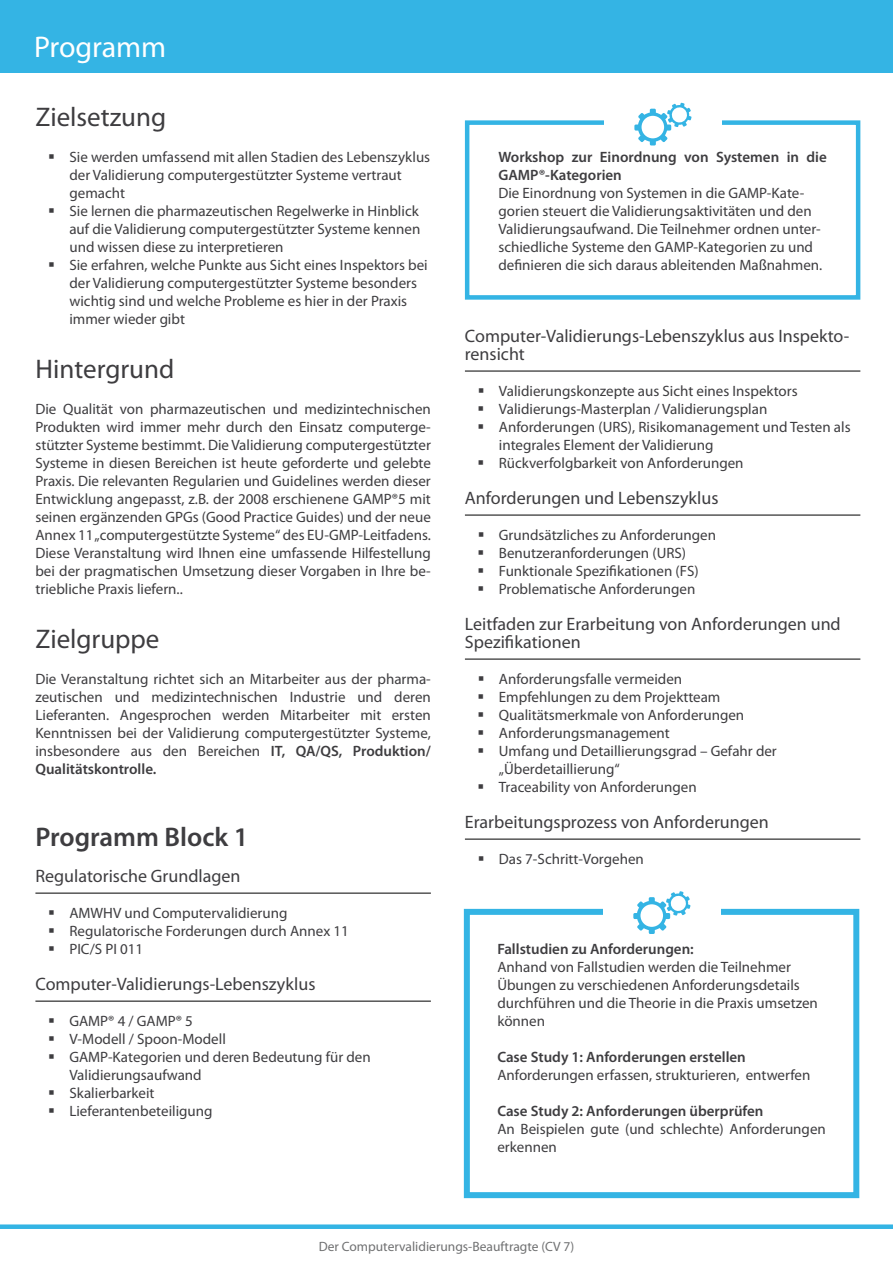
<style>
.page{position:relative;width:893px;height:1263px;background:#fff}
.page>*{position:absolute;margin:0;border:0;box-sizing:border-box;transform-origin:0 0}
.t1{font:30px "Myriad Pro";letter-spacing:-.005em;color:#fff}
.t2{font:27px "Myriad Pro";color:#3e3d40}
.t3{font:600 27px "Myriad Pro";color:#3e3d40}
.t4{font:18px/18px "Myriad Pro";color:#3e3d40}
.t5{font:15px/18px "Myriad Pro";color:#3e3d40}
.t6{font:600 15px/18px "Myriad Pro";color:#3e3d40}
.t7{font:13.5px "Myriad Pro";color:#707172}
.s1{font-weight:600}
</style>
<div class="page">
<div style="left:0;top:0;width:893px;height:72px;background:#34b4e4"></div>
<div style="left:0;top:1224px;width:893px;height:5px;background:#34b4e4"></div>
<hr style="left:35px;top:893px;width:396px;height:1px;background:#000">
<hr style="left:35px;top:1001px;width:396px;height:1px;background:#000">
<hr style="left:465px;top:371px;width:395px;height:1px;background:#000">
<hr style="left:465px;top:515px;width:395px;height:1px;background:#000">
<hr style="left:465px;top:659px;width:395px;height:1px;background:#000">
<hr style="left:465px;top:839px;width:395px;height:1px;background:#000">
<div style="left:465px;top:120px;width:395px;height:180px;border:4px solid #34b4e4"></div>
<div style="left:604px;top:113px;width:118px;height:30px;background:#fff"></div>
<svg style="left:634px;top:103px;width:58px;height:42px"></svg>
<div style="left:464px;top:909px;width:395px;height:289px;border:6px solid #34b4e4"></div>
<div style="left:603px;top:901px;width:117px;height:31px;background:#fff"></div>
<svg style="left:633px;top:891px;width:58px;height:43px"></svg>
<h1 class="t1" style="left:34px;top:30px;width:134px">Programm</h1>
<h2 class="t2" style="left:35px;top:102px;width:132px">Zielsetzung</h2>
<p class="t5" style="left:69px;top:148px;width:362px">Sie werden umfassend mit allen Stadien des Lebenszyklus der Validierung computergestützter Systeme vertraut gemacht<br>Sie lernen die pharmazeutischen Regelwerke in Hinblick auf die Validierung computergestützter Systeme kennen und wissen diese zu interpretieren<br>Sie erfahren, welche Punkte aus Sicht eines Inspektors bei der Validierung computergestützter Systeme besonders wichtig sind und welche Probleme es hier in der Praxis immer wieder gibt</p>
<h2 class="t2" style="left:35px;top:354px;width:140px">Hintergrund</h2>
<p class="t5" style="left:35px;top:400px;width:397px;text-align:justify">Die Qualität von pharmazeutischen und medizintechnischen Produkten wird immer mehr durch den Einsatz computerge&shy;stützter Systeme bestimmt. Die Validierung computergestützter Systeme in diesen Bereichen ist heute geforderte und gelebte Praxis. Die relevanten Regularien und Guidelines werden dieser Entwicklung angepasst, z.B. der 2008 erschienene GAMP®5 mit seinen ergänzenden GPGs (Good Practice Guides) und der neue Annex 11 „computergestützte Systeme“ des EU-GMP-Leitfadens.<br>Diese Veranstaltung wird Ihnen eine umfassende Hilfestellung bei der pragmatischen Umsetzung dieser Vorgaben in Ihre be&shy;triebliche Praxis liefern..</p>
<h2 class="t2" style="left:35px;top:624px;width:126px">Zielgruppe</h2>
<p class="t5" style="left:35px;top:670px;width:397px;text-align:justify">Die Veranstaltung richtet sich an Mitarbeiter aus der pharma&shy;zeutischen und medizintechnischen Industrie und deren Lieferanten. Angesprochen werden Mitarbeiter mit ersten Kenntnissen bei der Validierung computergestützter Systeme, insbesondere aus den Bereichen <span class="s1">IT, QA/QS, Produktion/ Qualitätskontrolle.</span></p>
<h2 class="t3" style="left:35px;top:820px;width:214px">Programm Block 1</h2>
<p class="t4" style="left:35px;top:867px;width:207px">Regulatorische Grundlagen</p>
<p class="t5" style="left:69px;top:904px;width:281px">AMWHV und Computervalidierung<br>Regulatorische Forderungen durch Annex 11<br>PIC/S PI 011</p>
<p class="t4" style="left:35px;top:975px;width:282px">Computer-Validierungs-Lebenszyklus</p>
<p class="t5" style="left:69px;top:1012px;width:303px">GAMP® 4 / GAMP® 5<br>V-Modell / Spoon-Modell<br>GAMP-Kategorien und deren Bedeutung für den<br>Validierungsaufwand<br>Skalierbarkeit<br>Lieferantenbeteiligung</p>
<p class="t6" style="left:498px;top:148px;width:330px">Workshop zur Einordnung von Systemen in die<br>GAMP®-Kategorien</p>
<p class="t5" style="left:498px;top:184px;width:325px">Die Einordnung von Systemen in die GAMP-Kate&shy;gorien steuert die Validierungsaktivitäten und den Validierungsaufwand. Die Teilnehmer ordnen unter&shy;schiedliche Systeme den GAMP-Kategorien zu und definieren die sich daraus ableitenden Maßnahmen.</p>
<p class="t4" style="left:465px;top:327px;width:386px">Computer-Validierungs-Lebenszyklus aus Inspekto&shy;rensicht</p>
<p class="t5" style="left:499px;top:382px;width:353px">Validierungskonzepte aus Sicht eines Inspektors Validierungs-Masterplan / Validierungsplan Anforderungen (URS), Risikomanagement und Testen als integrales Element der Validierung<br>Rückverfolgbarkeit von Anforderungen</p>
<p class="t4" style="left:465px;top:489px;width:255px">Anforderungen und Lebenszyklus</p>
<p class="t5" style="left:499px;top:526px;width:219px">Grundsätzliches zu Anforderungen Benutzeranforderungen (URS)<br>Funktionale Spezifikationen (FS)<br>Problematische Anforderungen</p>
<p class="t4" style="left:465px;top:615px;width:377px">Leitfaden zur Erarbeitung von Anforderungen und<br>Spezifikationen</p>
<p class="t5" style="left:499px;top:670px;width:280px">Anforderungsfalle vermeiden<br>Empfehlungen zu dem Projektteam<br>Qualitätsmerkmale von Anforderungen<br>Anforderungsmanagement<br>Umfang und Detaillierungsgrad – Gefahr der „Überdetaillierung“<br>Traceability von Anforderungen</p>
<p class="t4" style="left:465px;top:813px;width:306px">Erarbeitungsprozess von Anforderungen</p>
<p class="t5" style="left:499px;top:850px;width:146px">Das 7-Schritt-Vorgehen</p>
<p class="t6" style="left:497px;top:940px;width:198px">Fallstudien zu Anforderungen:</p>
<p class="t5" style="left:497px;top:958px;width:322px">Anhand von Fallstudien werden die Teilnehmer Übungen zu verschiedenen Anforderungsdetails durchführen und die Theorie in die Praxis umsetzen können</p>
<p class="t6" style="left:497px;top:1048px;width:250px">Case Study 1: Anforderungen erstellen</p>
<p class="t5" style="left:497px;top:1066px;width:315px">Anforderungen erfassen, strukturieren, entwerfen</p>
<p class="t6" style="left:497px;top:1102px;width:268px">Case Study 2: Anforderungen überprüfen</p>
<p class="t5" style="left:497px;top:1120px;width:330px">An Beispielen gute (und schlechte) Anforderungen erkennen</p>
<p class="t7" style="left:319px;top:1239px;width:257px">Der Computervalidierungs-Beauftragte (CV 7)</p>
</div>
